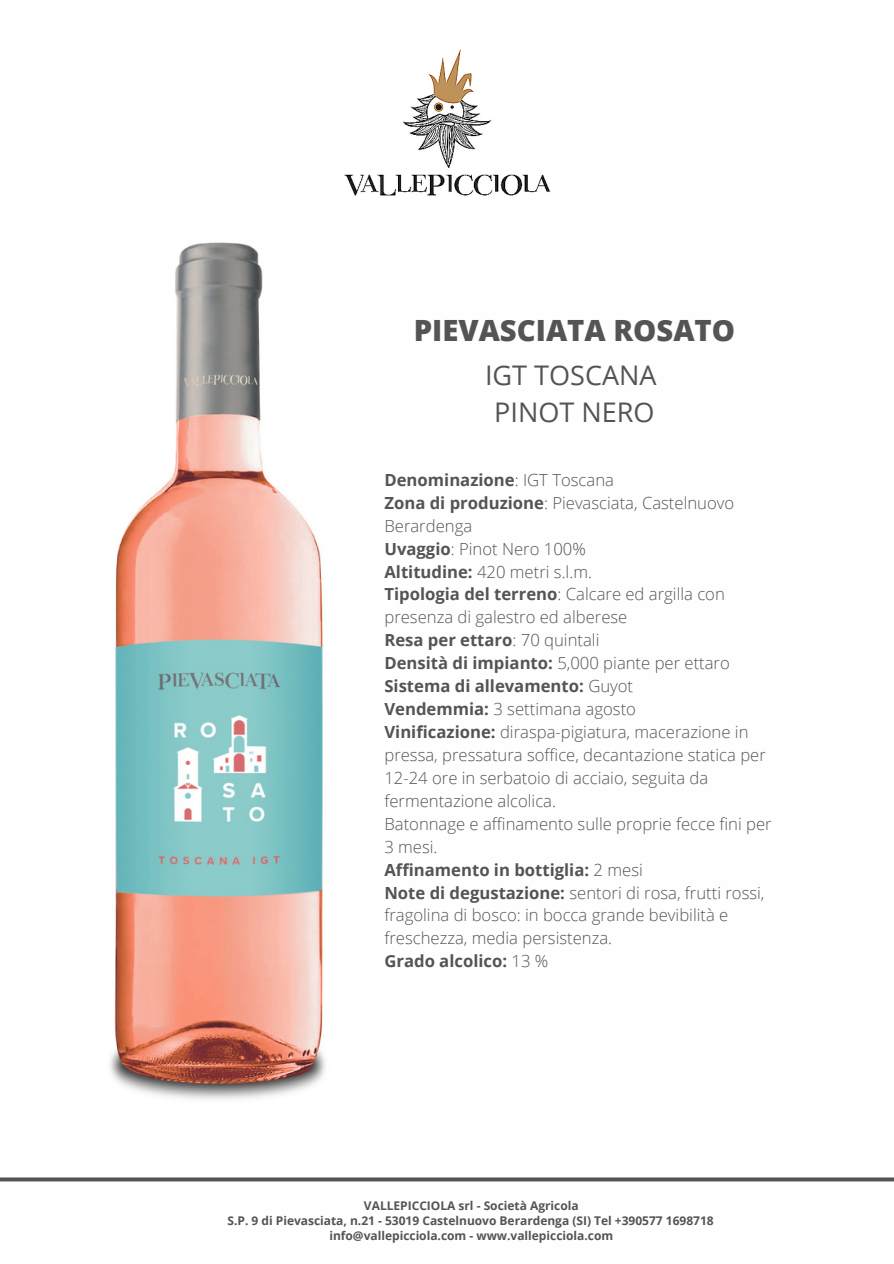
<style>
.page{position:relative;width:894px;height:1264px;background:#fff}
.page>*{position:absolute;margin:0;border:0;box-sizing:border-box;transform-origin:0 0}
.t1{font:800 29.25px "Open Sans";color:#545454}
.t2{font:27px "Open Sans";color:#545454}
.t3{font:300 16.65px/23px "Open Sans";color:#545454}
.t4{font:700 16.65px "Open Sans";color:#545454}
.t5{font:700 12px "Open Sans";color:#545454}
.s1{font-weight:300}
.s2{font-weight:700}
</style>
<div class="page">
<svg style="left:0;top:1177px;width:893px;height:5px"></svg>
<img style="left:344px;top:49px;width:207px;height:147px">
<img style="left:110px;top:242px;width:216px;height:858px">
<p class="t1" style="left:413px;top:309px;width:323px">PIEVASCIATA ROSATO</p>
<p class="t2" style="left:485px;top:356px;width:173px">IGT TOSCANA</p>
<p class="t2" style="left:494px;top:393px;width:162px">PINOT NERO</p>
<p class="t4" style="left:384px;top:468px;width:231px">Denominazione<span class="s1">: IGT Toscana</span></p>
<p class="t3" style="left:384px;top:491px;width:351px"><span class="s2">Zona di produzione</span>: Pievasciata, Castelnuovo<br>Berardenga</p>
<p class="t3" style="left:384px;top:536px;width:203px"><span class="s2">Uvaggio</span>: Pinot Nero 100%</p>
<p class="t3" style="left:384px;top:559px;width:209px"><span class="s2">Altitudine:</span> 420 metri s.l.m.</p>
<p class="t3" style="left:384px;top:582px;width:342px"><span class="s2">Tipologia del terreno</span>: Calcare ed argilla con presenza di galestro ed alberese</p>
<p class="t4" style="left:384px;top:628px;width:216px">Resa per ettaro<span class="s1">: 70 quintali</span></p>
<p class="t3" style="left:384px;top:651px;width:347px"><span class="s2">Densità di impianto:</span> 5,000 piante per ettaro</p>
<p class="t4" style="left:384px;top:674px;width:250px">Sistema di allevamento: <span class="s1">Guyot</span></p>
<p class="t3" style="left:384px;top:697px;width:253px"><span class="s2">Vendemmia:</span> 3 settimana agosto</p>
<p class="t3" style="left:384px;top:720px;width:383px"><span class="s2">Vinificazione:</span> diraspa-pigiatura, macerazione in pressa, pressatura soffice, decantazione statica per 12-24 ore in serbatoio di acciaio, seguita da fermentazione alcolica.</p>
<p class="t3" style="left:384px;top:811px;width:388px">Batonnage e affinamento sulle proprie fecce fini per<br>3 mesi.</p>
<p class="t4" style="left:384px;top:857px;width:260px">Affinamento in bottiglia: <span class="s1">2 mesi</span></p>
<p class="t3" style="left:384px;top:880px;width:381px"><span class="s2">Note di degustazione:</span> sentori di rosa, frutti rossi, fragolina di bosco: in bocca grande bevibilità e freschezza, media persistenza.</p>
<p class="t4" style="left:384px;top:949px;width:165px">Grado alcolico: <span class="s1">13 %</span></p>
<p class="t5" style="left:364px;top:1197px;width:216px">VALLEPICCIOLA srl - Società Agricola</p>
<p class="t5" style="left:227px;top:1212px;width:487px">S.P. 9 di Pievasciata, n.21 - 53019 Castelnuovo Berardenga (SI) Tel +390577 1698718</p>
<p class="t5" style="left:329px;top:1226px;width:285px">info@vallepicciola.com - www.vallepicciola.com</p>
</div>
